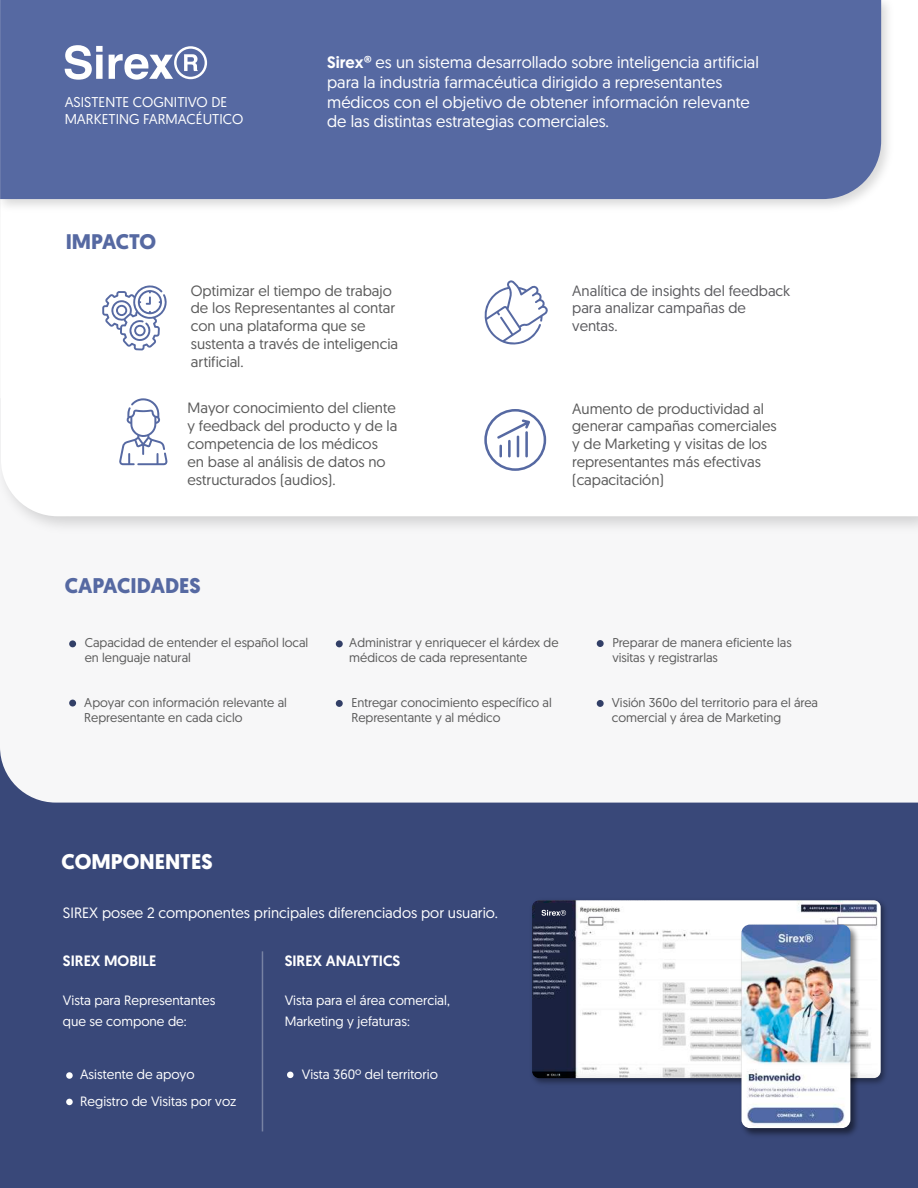
<style>
.page{position:relative;width:918px;height:1188px;background:#fff}
.page>*{position:absolute;margin:0;border:0;box-sizing:border-box;transform-origin:0 0}
.t1{font:700 21.3px "Geomanist";color:#5669a2}
.t2{font:700 21.15px "Geomanist";color:#fff}
.t3{font:700 21.15px "Geomanist";letter-spacing:-.01em;color:#5669a2}
.t4{font:16.5px/19.8px "Geomanist";color:#fff}
.t5{font:500 15px "Geomanist";color:#fff}
.t6{font:14.85px/17.9px "Geomanist";color:#5b5b5b}
.t7{font:14.85px/17.9px "Geomanist";color:#5b5b5f}
.t8{font:14.85px "Geomanist";color:#fff}
.t9{font:14.25px/17.1px "Geomanist";color:#fff}
.t10{font:13.5px/21px "Geomanist";color:#fff}
.t11{font:12.75px/15.3px "Geomanist";color:#5b5b5b}
.s1{font-weight:500}
</style>
<div class="page">
<div style="left:0;top:694px;width:918px;height:494px;background:#394879"></div>
<div style="left:0;top:640px;width:918px;height:163px;background:#f7f7f8"></div>
<img style="left:0;top:0;width:891px;height:216px">
<div style="left:0;top:0;width:881px;height:199px;background:#5669a2"></div>
<svg style="left:65px;top:45px;width:38px;height:35px"></svg>
<svg style="left:109px;top:46px;width:98px;height:34px"></svg>
<svg style="left:484px;top:409px;width:62px;height:62px"></svg>
<svg style="left:119px;top:398px;width:49px;height:67px"></svg>
<svg style="left:102px;top:285px;width:65px;height:65px"></svg>
<svg style="left:484px;top:280px;width:64px;height:65px"></svg>
<div style="left:69px;top:640px;width:7px;height:7px;background:#323f67;border-radius:50%"></div>
<div style="left:336px;top:700px;width:7px;height:7px;background:#323f67;border-radius:50%"></div>
<div style="left:597px;top:640px;width:7px;height:7px;background:#323f67;border-radius:50%"></div>
<div style="left:336px;top:640px;width:7px;height:7px;background:#323f67;border-radius:50%"></div>
<div style="left:597px;top:700px;width:7px;height:7px;background:#323f67;border-radius:50%"></div>
<div style="left:69px;top:700px;width:7px;height:7px;background:#323f67;border-radius:50%"></div>
<img style="left:532px;top:900px;width:349px;height:178px">
<div style="left:536px;top:903px;width:36px;height:17px;background:#19203c"></div>
<svg style="left:542px;top:910px;width:24px;height:6px"></svg>
<img style="left:725px;top:910px;width:142px;height:226px">
<img style="left:741px;top:925px;width:109px;height:203px">
<svg style="left:66px;top:1072px;width:7px;height:7px"></svg>
<div style="left:66px;top:1099px;width:7px;height:6px;background:#fff;border-radius:50%"></div>
<hr style="left:262px;top:951px;width:1px;height:180px;background:#fff">
<svg style="left:287px;top:1071px;width:7px;height:8px"></svg>
<p class="t9" style="left:65px;top:93px;width:180px">ASISTENTE COGNITIVO DE<br>MARKETING FARMACÉUTICO</p>
<h2 class="t3" style="left:66px;top:228px;width:92px">IMPACTO</h2>
<p class="t4" style="left:327px;top:52px;width:433px"><span class="s1">Sirex®</span> es un sistema desarrollado sobre inteligencia artificial para la industria farmacéutica dirigido a representantes médicos con el objetivo de obtener información relevante de las distintas estrategias comerciales.</p>
<p class="t6" style="left:191px;top:281px;width:209px">Optimizar el tiempo de trabajo de los Representantes al contar con una plataforma que se sustenta a través de inteligencia artificial.</p>
<p class="t7" style="left:572px;top:281px;width:220px">Analítica de insights del feedback para analizar campañas de ventas.</p>
<p class="t6" style="left:188px;top:399px;width:211px">Mayor conocimiento del cliente y feedback del producto y de la competencia de los médicos en base al análisis de datos no estructurados (audios).</p>
<p class="t6" style="left:572px;top:399px;width:206px">Aumento de productividad al generar campañas comerciales y de Marketing y visitas de los representantes más efectivas (capacitación)</p>
<h1 class="t1" style="left:65px;top:572px;width:138px">CAPACIDADES</h1>
<p class="t11" style="left:85px;top:635px;width:225px">Capacidad de entender el español local en lenguaje natural</p>
<p class="t11" style="left:349px;top:635px;width:211px">Administrar y enriquecer el kárdex de médicos de cada representante</p>
<p class="t11" style="left:612px;top:635px;width:181px">Preparar de manera eficiente las visitas y registrarlas</p>
<p class="t11" style="left:612px;top:694px;width:208px">Visión 360o del territorio para el área comercial y área de Marketing</p>
<p class="t11" style="left:84px;top:694px;width:204px">Apoyar con información relevante al<br>Representante en cada ciclo</p>
<p class="t11" style="left:351px;top:694px;width:202px">Entregar conocimiento específico al<br>Representante y al médico</p>
<h2 class="t2" style="left:61px;top:848px;width:153px">COMPONENTES</h2>
<p class="t8" style="left:63px;top:903px;width:436px">SIREX posee 2 componentes principales diferenciados por usuario.</p>
<p class="t5" style="left:63px;top:951px;width:95px">SIREX MOBILE</p>
<p class="t5" style="left:285px;top:951px;width:117px">SIREX ANALYTICS</p>
<p class="t10" style="left:63px;top:989px;width:154px">Vista para Representantes que se compone de:</p>
<p class="t10" style="left:285px;top:989px;width:167px">Vista para el área comercial,<br>Marketing y jefaturas:</p>
<p class="t10" style="left:80px;top:1060px;width:158px;line-height:27px">Asistente de apoyo<br>Registro de Visitas por voz</p>
<p class="t10" style="left:302px;top:1063px;width:138px">Vista 360º del territorio</p>
</div>
